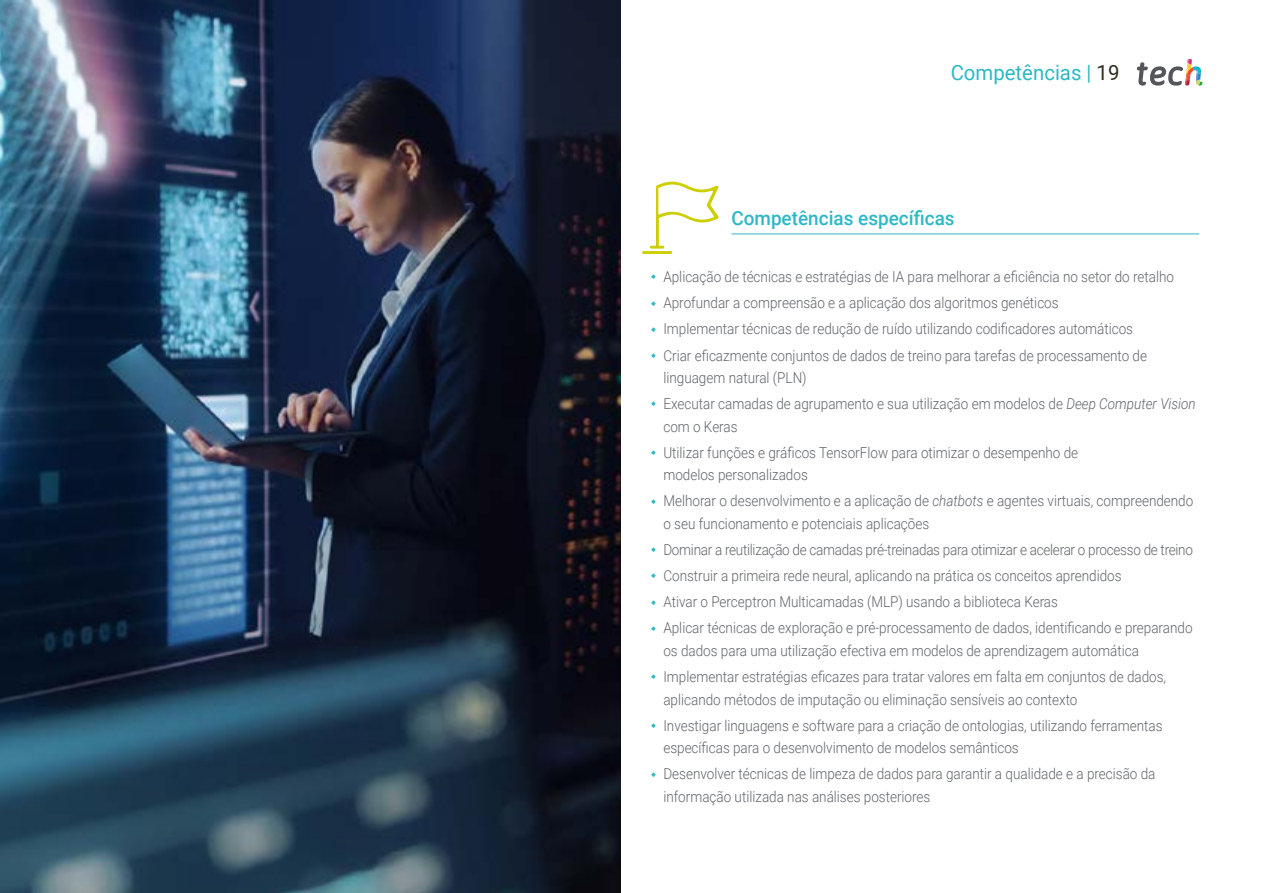
<style>
.page{position:relative;width:1263px;height:893px;background:#fff}
.page>*{position:absolute;margin:0;border:0;box-sizing:border-box;transform-origin:0 0}
.t1{font:21px "Roboto";color:#2db8c5}
.t2{font:500 19.5px "Roboto";color:#2db8c5}
.t3{font:300 15px/26.1px "Roboto";color:#61646a;scale:.9 1}
.s1{color:#312e20}
.s2{font-style:italic}
</style>
<div class="page">
<img style="left:0;top:0;width:621px;height:893px">
<hr style="left:731px;top:234px;width:468px;height:1px;background:#2db8c5">
<hr style="left:642px;top:251px;width:30px;height:3px;background:#cdce00">
<svg style="left:650px;top:182px;width:69px;height:67px"></svg>
<svg style="left:1137px;top:59px;width:65px;height:27px"></svg>
<h1 class="t1" style="left:951px;top:57px;width:170px">Competências | <span class="s1">19</span></h1>
<h2 class="t2" style="left:731px;top:205px;width:225px">Competências específicas</h2>
<p class="t3" style="left:663px;top:263px;width:569px">Aplicação de técnicas e estratégias de IA para melhorar a eficiência no setor do retalho Aprofundar a compreensão e a aplicação dos algoritmos genéticos<br>Implementar técnicas de redução de ruído utilizando codificadores automáticos<br>Criar eficazmente conjuntos de dados de treino para tarefas de processamento de</p>
<p class="t3" style="left:663px;top:364px;width:593px">linguagem natural (PLN)<br>Executar camadas de agrupamento e sua utilização em modelos de <span class="s2">Deep Computer Vision</span></p>
<p class="t3" style="left:663px;top:413px;width:462px">com o Keras<br>Utilizar funções e gráficos TensorFlow para otimizar o desempenho de</p>
<p class="t3" style="left:663px;top:461px;width:590px">modelos personalizados<br>Melhorar o desenvolvimento e a aplicação de <span class="s2">chatbots</span> e agentes virtuais, compreendendo</p>
<p class="t3" style="left:663px;top:510px;width:590px">o seu funcionamento e potenciais aplicações<br>Dominar a reutilização de camadas pré-treinadas para otimizar e acelerar o processo de treino Construir a primeira rede neural, aplicando na prática os conceitos aprendidos<br>Ativar o Perceptron Multicamadas (MLP) usando a biblioteca Keras<br>Aplicar técnicas de exploração e pré-processamento de dados, identificando e preparando</p>
<p class="t3" style="left:663px;top:637px;width:560px">os dados para uma utilização efectiva em modelos de aprendizagem automática<br>Implementar estratégias eficazes para tratar valores em falta em conjuntos de dados,</p>
<p class="t3" style="left:663px;top:686px;width:556px">aplicando métodos de imputação ou eliminação sensíveis ao contexto<br>Investigar linguagens e software para a criação de ontologias, utilizando ferramentas</p>
<p class="t3" style="left:663px;top:734px;width:548px">específicas para o desenvolvimento de modelos semânticos<br>Desenvolver técnicas de limpeza de dados para garantir a qualidade e a precisão da</p>
<p class="t3" style="left:663px;top:783px;width:298px">informação utilizada nas análises posteriores</p>
</div>
